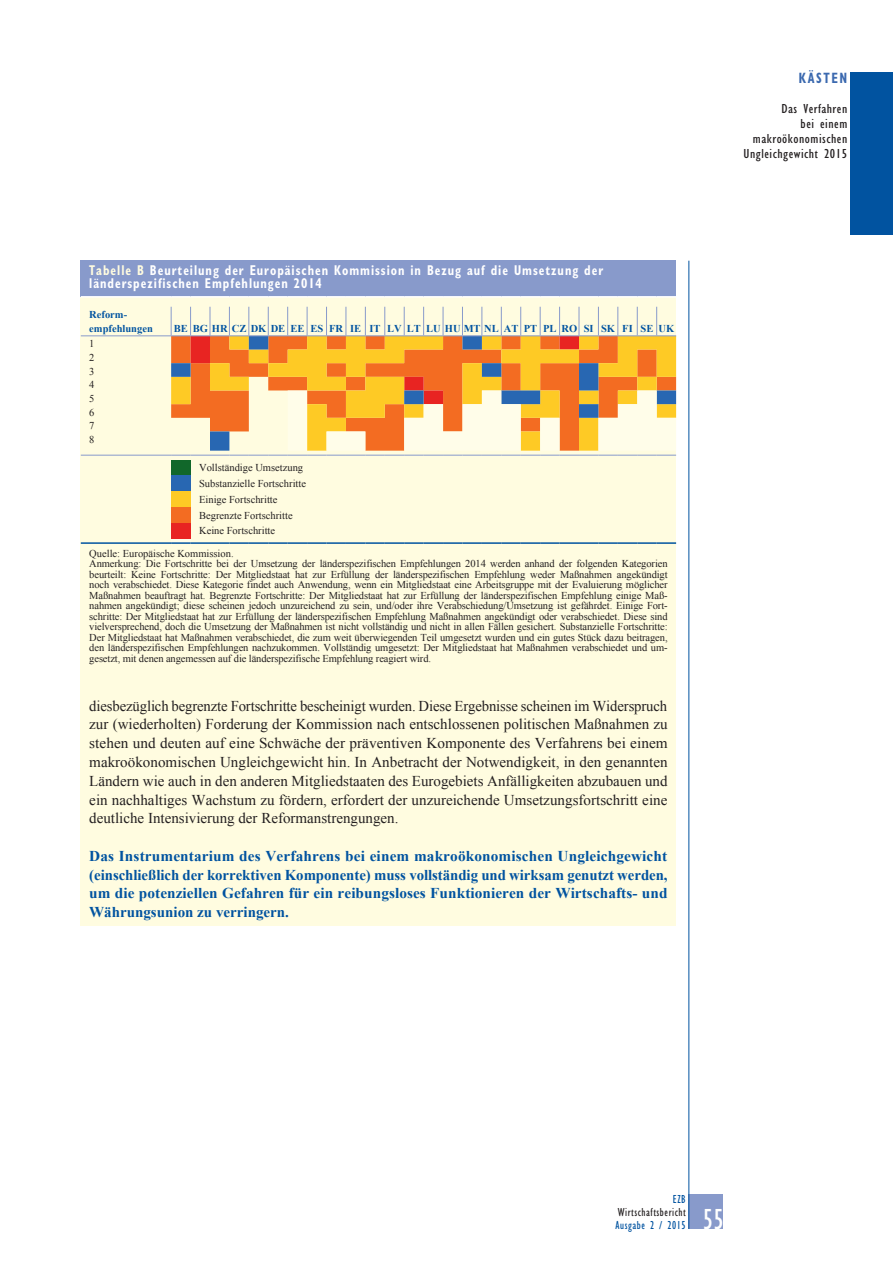
<style>
.page{position:relative;width:893px;height:1263px;background:#fff}
.page>*{position:absolute;margin:0;border:0;box-sizing:border-box;transform-origin:0 0}
.t1{font:condensed 30px "Gill Sans Myriad";color:#fff;scale:.95 1}
.t2{font:15px/18.8px "Times New Roman WGL";color:#231f20;text-align:justify}
.t3{font:700 15px/18.8px "Times New Roman WGL";color:#0153a0;text-align:justify}
.t4{font:700 condensed 15px "Gill Sans Myriad";letter-spacing:.12em;color:#3b69af;scale:.85 1}
.t5{font:700 condensed 14.25px/13.5px "Gill Sans Myriad";letter-spacing:.08em;color:#fff;scale:.85 1}
.t6{font:condensed 13.5px/15px "Gill Sans Myriad";letter-spacing:.035em;color:#231f20;text-align:right;scale:1.1 1}
.t7{font:condensed 12px "Gill Sans Myriad";letter-spacing:.05em;color:#231f20;scale:.95 1}
.t8{font:condensed 12px "Gill Sans Myriad";letter-spacing:.05em;color:#0153a0;scale:.95 1}
.t9{font:10.5px/10.5px "Times New Roman WGL";letter-spacing:-.01em;color:#231f20}
.t10{font:700 10.5px/13.5px "Times New Roman WGL";color:#0153a0}
.s1{color:#fffce0}
</style>
<div class="page">
<div style="left:689px;top:1195px;width:34px;height:34px;background:#889acb"></div>
<div style="left:850px;top:72px;width:43px;height:163px;background:#0153a0"></div>
<hr style="left:689px;top:261px;width:1px;height:968px;background:#0153a0">
<div style="left:81px;top:261px;width:595px;height:664px;background:#fffce0"></div>
<div style="left:81px;top:261px;width:595px;height:36px;background:#889acb"></div>
<svg style="left:171px;top:404px;width:505px;height:51px"></svg>
<div style="left:171px;top:460px;width:20px;height:15px;background:#11672a"></div>
<div style="left:171px;top:475px;width:20px;height:16px;background:#2867b2"></div>
<div style="left:171px;top:491px;width:20px;height:16px;background:#feca25"></div>
<div style="left:171px;top:507px;width:20px;height:16px;background:#f36c22"></div>
<div style="left:171px;top:523px;width:20px;height:16px;background:#e82422"></div>
<hr style="left:81px;top:296px;width:90px;height:2px;background:#fff">
<hr style="left:171px;top:296px;width:20px;height:2px;background:#fff">
<svg style="left:191px;top:296px;width:38px;height:2px"></svg>
<hr style="left:229px;top:296px;width:20px;height:2px;background:#fff">
<svg style="left:249px;top:296px;width:19px;height:2px"></svg>
<hr style="left:268px;top:296px;width:20px;height:2px;background:#fff">
<svg style="left:288px;top:296px;width:19px;height:2px"></svg>
<hr style="left:307px;top:296px;width:20px;height:2px;background:#fff">
<svg style="left:327px;top:296px;width:38px;height:2px"></svg>
<hr style="left:365px;top:296px;width:20px;height:2px;background:#fff">
<svg style="left:385px;top:296px;width:19px;height:2px"></svg>
<hr style="left:404px;top:296px;width:20px;height:2px;background:#fff">
<svg style="left:424px;top:296px;width:38px;height:2px"></svg>
<hr style="left:462px;top:296px;width:20px;height:2px;background:#fff">
<svg style="left:482px;top:296px;width:19px;height:2px"></svg>
<hr style="left:501px;top:296px;width:20px;height:2px;background:#fff">
<svg style="left:521px;top:296px;width:19px;height:2px"></svg>
<hr style="left:540px;top:296px;width:20px;height:2px;background:#fff">
<svg style="left:560px;top:296px;width:38px;height:2px"></svg>
<hr style="left:598px;top:296px;width:20px;height:2px;background:#fff">
<svg style="left:618px;top:296px;width:19px;height:2px"></svg>
<hr style="left:637px;top:296px;width:20px;height:2px;background:#fff">
<svg style="left:657px;top:296px;width:19px;height:2px"></svg>
<hr style="left:81px;top:335px;width:90px;height:1px;background:#889acb">
<hr style="left:81px;top:455px;width:90px;height:1px;background:#889acb">
<svg style="left:171px;top:455px;width:505px;height:1px"></svg>
<hr style="left:81px;top:542px;width:90px;height:2px;background:#0153a0">
<hr style="left:171px;top:542px;width:20px;height:2px;background:#0153a0">
<svg style="left:191px;top:542px;width:38px;height:2px"></svg>
<hr style="left:229px;top:542px;width:20px;height:2px;background:#0153a0">
<svg style="left:249px;top:542px;width:19px;height:2px"></svg>
<hr style="left:268px;top:542px;width:20px;height:2px;background:#0153a0">
<svg style="left:288px;top:542px;width:19px;height:2px"></svg>
<hr style="left:307px;top:542px;width:20px;height:2px;background:#0153a0">
<svg style="left:327px;top:542px;width:38px;height:2px"></svg>
<hr style="left:365px;top:542px;width:20px;height:2px;background:#0153a0">
<svg style="left:385px;top:542px;width:19px;height:2px"></svg>
<hr style="left:404px;top:542px;width:20px;height:2px;background:#0153a0">
<svg style="left:424px;top:542px;width:38px;height:2px"></svg>
<hr style="left:462px;top:542px;width:20px;height:2px;background:#0153a0">
<svg style="left:482px;top:542px;width:19px;height:2px"></svg>
<hr style="left:501px;top:542px;width:20px;height:2px;background:#0153a0">
<svg style="left:521px;top:542px;width:19px;height:2px"></svg>
<hr style="left:540px;top:542px;width:20px;height:2px;background:#0153a0">
<svg style="left:560px;top:542px;width:38px;height:2px"></svg>
<hr style="left:598px;top:542px;width:20px;height:2px;background:#0153a0">
<svg style="left:618px;top:542px;width:19px;height:2px"></svg>
<hr style="left:637px;top:542px;width:20px;height:2px;background:#0153a0">
<svg style="left:657px;top:542px;width:19px;height:2px"></svg>
<svg style="left:171px;top:307px;width:505px;height:97px"></svg>
<h3 class="t5" style="left:89px;top:263px;width:606px"><span class="s1">Tabelle B</span> Beurteilung der Europäischen Kommission in Bezug auf die Umsetzung der länderspezifischen Empfehlungen 2014</h3>
<p class="t10" style="left:89px;top:308px;width:65px">Reform&shy;empfehlungen</p>
<p class="t10" style="left:174px;top:321px;width:502px">BE BG HR CZ DK DE EE ES FR IE IT LV LT LU HU MT NL AT PT PL RO SI SK FI SE UK</p>
<p class="t9" style="left:89px;top:337px;width:7px;line-height:13.6px;text-align:justify">1<br>2<br>3<br>4<br>5<br>6<br>7<br>8</p>
<p class="t9" style="left:199px;top:460px;width:109px;line-height:15.8px">Vollständige Umsetzung<br>Substanzielle Fortschritte<br>Einige Fortschritte<br>Begrenzte Fortschritte<br>Keine Fortschritte</p>
<p class="t9" style="left:89px;top:548px;width:580px">Quelle: Europäische Kommission.<br>Anmerkung: Die Fortschritte bei der Umsetzung der länderspezifischen Empfehlungen 2014 werden anhand der folgenden Kategorien beurteilt: Keine Fortschritte: Der Mitgliedstaat hat zur Erfüllung der länderspezifischen Empfehlung weder Maßnahmen angekündigt noch verabschiedet. Diese Kategorie findet auch Anwendung, wenn ein Mitgliedstaat eine Arbeitsgruppe mit der Evaluierung möglicher Maßnahmen beauftragt hat. Begrenzte Fortschritte: Der Mitgliedstaat hat zur Erfüllung der länderspezifischen Empfehlung einige Maß&shy;nahmen angekündigt; diese scheinen jedoch unzureichend zu sein, und/oder ihre Verabschiedung/Umsetzung ist gefährdet. Einige Fort&shy;schritte: Der Mitgliedstaat hat zur Erfüllung der länderspezifischen Empfehlung Maßnahmen angekündigt oder verabschiedet. Diese sind vielversprechend, doch die Umsetzung der Maßnahmen ist nicht vollständig und nicht in allen Fällen gesichert. Substanzielle Fortschritte:<br>Der Mitgliedstaat hat Maßnahmen verabschiedet, die zum weit überwiegenden Teil umgesetzt wurden und ein gutes Stück dazu beitragen, den länderspezifischen Empfehlungen nachzukommen. Vollständig umgesetzt: Der Mitgliedstaat hat Maßnahmen verabschiedet und um&shy;gesetzt, mit denen angemessen auf die länderspezifische Empfehlung reagiert wird.</p>
<p class="t2" style="left:89px;top:696px;width:580px">diesbezüglich begrenzte Fortschritte bescheinigt wurden. Diese Ergebnisse scheinen im Widerspruch zur (wiederholten) Forderung der Kommission nach entschlossenen politischen Maßnahmen zu stehen und deuten auf eine Schwäche der präventiven Komponente des Verfahrens bei einem makroökonomischen Ungleichgewicht hin. In Anbetracht der Notwendigkeit, in den genannten Ländern wie auch in den anderen Mitgliedstaaten des Eurogebiets Anfälligkeiten abzubauen und ein nachhaltiges Wachstum zu fördern, erfordert der unzureichende Umsetzungsfortschritt eine deutliche Intensivierung der Reformanstrengungen.</p>
<p class="t3" style="left:89px;top:846px;width:580px">Das Instrumentarium des Verfahrens bei einem makroökonomischen Ungleichgewicht (einschließlich der korrektiven Komponente) muss vollständig und wirksam genutzt werden, um die potenziellen Gefahren für ein reibungsloses Funktionieren der Wirtschafts- und Währungsunion zu verringern.</p>
<h2 class="t4" style="left:799px;top:69px;width:58px">KäSTEN</h2>
<p class="t6" style="left:744px;top:101px;width:96px">Das Verfahren<br>bei einem makroökonomischen<br>Ungleichgewicht 2015</p>
<p class="t8" style="left:673px;top:1192px;width:15px">EZB</p>
<p class="t7" style="left:618px;top:1205px;width:73px">Wirtschaftsbericht</p>
<p class="t8" style="left:616px;top:1218px;width:75px">Ausgabe 2 / 2015</p>
<h1 class="t1" style="left:703px;top:1201px;width:23px">55</h1>
</div>
